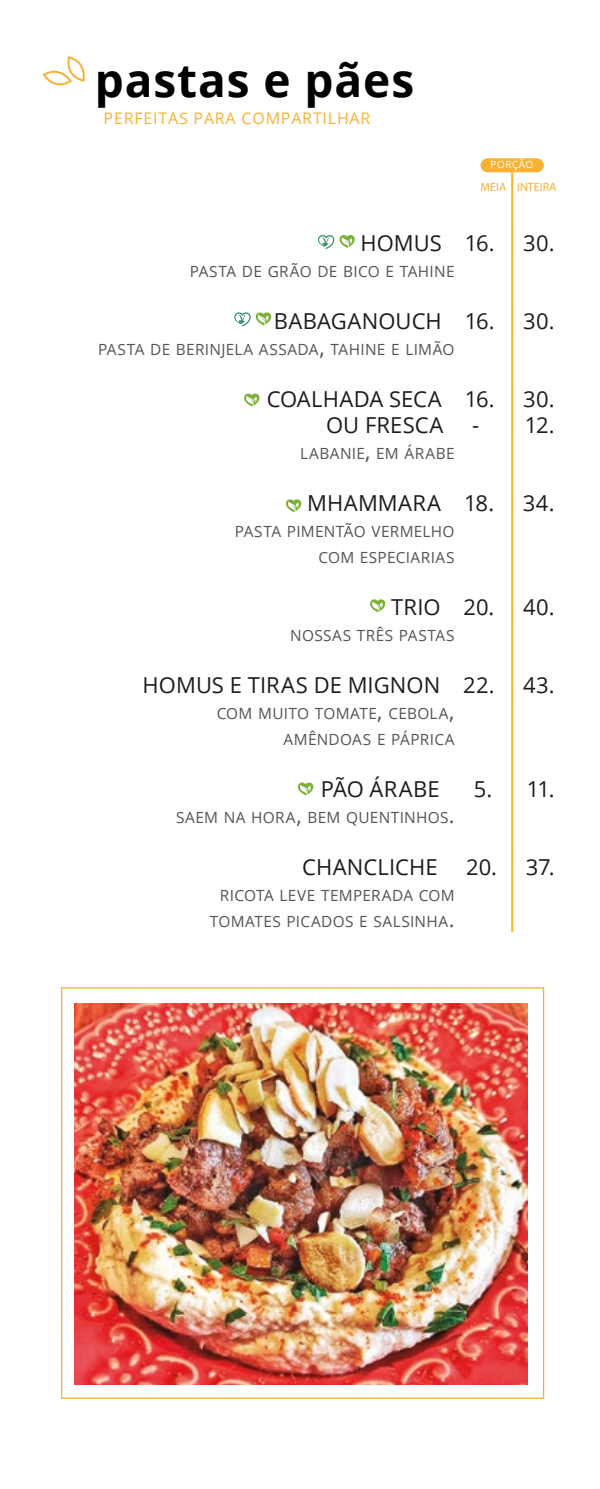
<style>
.page{position:relative;width:600px;height:1489px;background:#fff}
.page>*{position:absolute;margin:0;border:0;box-sizing:border-box;transform-origin:0 0}
.t1{font:700 46px "Open Sans";letter-spacing:.02em;color:#000101}
.t2{font:22px "Open Sans";letter-spacing:.005em;color:#1c1c1b}
.t3{font:16px "Open Sans";letter-spacing:.05em;color:#f8b133}
.t4{font:15.4px/26px "Open Sans";letter-spacing:.02em;color:#545453;text-align:right}
.t5{font:12px "Myriad Pro";color:#f8b133}
.t6{font:10px "Open Sans";letter-spacing:.05em;color:#fff}
.s1{font-size:22px}
</style>
<div class="page">
<img style="left:74px;top:1003px;width:454px;height:381px">
<svg style="left:244px;top:393px;width:15px;height:13px"></svg>
<svg style="left:286px;top:499px;width:15px;height:13px"></svg>
<svg style="left:370px;top:599px;width:15px;height:13px"></svg>
<svg style="left:298px;top:782px;width:15px;height:13px"></svg>
<svg style="left:318px;top:235px;width:37px;height:14px"></svg>
<svg style="left:234px;top:312px;width:37px;height:14px"></svg>
<svg style="left:42px;top:56px;width:43px;height:30px"></svg>
<div style="left:481px;top:158px;width:63px;height:14px;background:#f8b133;border-radius:7px"></div>
<hr style="left:511px;top:172px;width:2px;height:760px;background:#f8b133">
<h1 class="t1" style="left:95px;top:48px;width:321px">pastas e pães</h1>
<p class="t3" style="left:104px;top:107px;width:268px">PERFEITAS PARA COMPARTILHAR</p>
<p class="t6" style="left:491px;top:158px;width:44px">PORÇÃO</p>
<p class="t5" style="left:481px;top:179px;width:77px">MEIA INTEIRA</p>
<h2 class="t2" style="left:360px;top:228px;width:136px">HOMUS 16.</h2>
<h2 class="t2" style="left:523px;top:228px;width:33px">30.</h2>
<p class="t4" style="left:190px;top:258px;width:266px">PASTA DE GRÃO DE BICO E TAHINE</p>
<h2 class="t2" style="left:274px;top:306px;width:222px">BABAGANOUCH 16.</h2>
<h2 class="t2" style="left:523px;top:306px;width:33px">30.</h2>
<p class="t4" style="left:98px;top:336px;width:358px">PASTA DE BERINJELA ASSADA<span class="s1">,</span> TAHINE E LIMÃO</p>
<h2 class="t2" style="left:267px;top:384px;width:229px">COALHADA SECA 16.</h2>
<h2 class="t2" style="left:523px;top:384px;width:33px">30.</h2>
<h2 class="t2" style="left:326px;top:410px;width:119px">OU FRESCA</h2>
<h2 class="t2" style="left:472px;top:410px;width:84px">- 12.</h2>
<p class="t4" style="left:300px;top:440px;width:156px">LABANIE<span class="s1">,</span> EM ÁRABE</p>
<h2 class="t2" style="left:307px;top:488px;width:188px">MHAMMARA 18.</h2>
<h2 class="t2" style="left:523px;top:488px;width:33px">34.</h2>
<p class="t4" style="left:235px;top:518px;width:221px">PASTA PIMENTÃO VERMELHO<br>COM ESPECIARIAS</p>
<h2 class="t2" style="left:391px;top:592px;width:105px">TRIO 20.</h2>
<h2 class="t2" style="left:523px;top:592px;width:33px">40.</h2>
<p class="t4" style="left:290px;top:622px;width:166px">NOSSAS TRÊS PASTAS</p>
<h2 class="t2" style="left:143px;top:670px;width:354px">HOMUS E TIRAS DE MIGNON 22.</h2>
<h2 class="t2" style="left:523px;top:670px;width:33px">43.</h2>
<p class="t4" style="left:217px;top:700px;width:239px">COM MUITO TOMATE<span class="s1">,</span> CEBOLA<span class="s1">,<br></span>AMÊNDOAS E PÁPRICA</p>
<h2 class="t2" style="left:321px;top:774px;width:120px">PÃO ÁRABE</h2>
<h2 class="t2" style="left:474px;top:774px;width:82px">5. 11.</h2>
<p class="t4" style="left:176px;top:804px;width:280px">SAEM NA HORA<span class="s1">,</span> BEM QUENTINHOS<span class="s1">.</span></p>
<h2 class="t2" style="left:302px;top:852px;width:137px">CHANCLICHE</h2>
<h2 class="t2" style="left:466px;top:852px;width:90px">20. 37.</h2>
<p class="t4" style="left:210px;top:882px;width:246px">RICOTA LEVE TEMPERADA COM<br>TOMATES PICADOS E SALSINHA<span class="s1">.</span></p>
</div>
